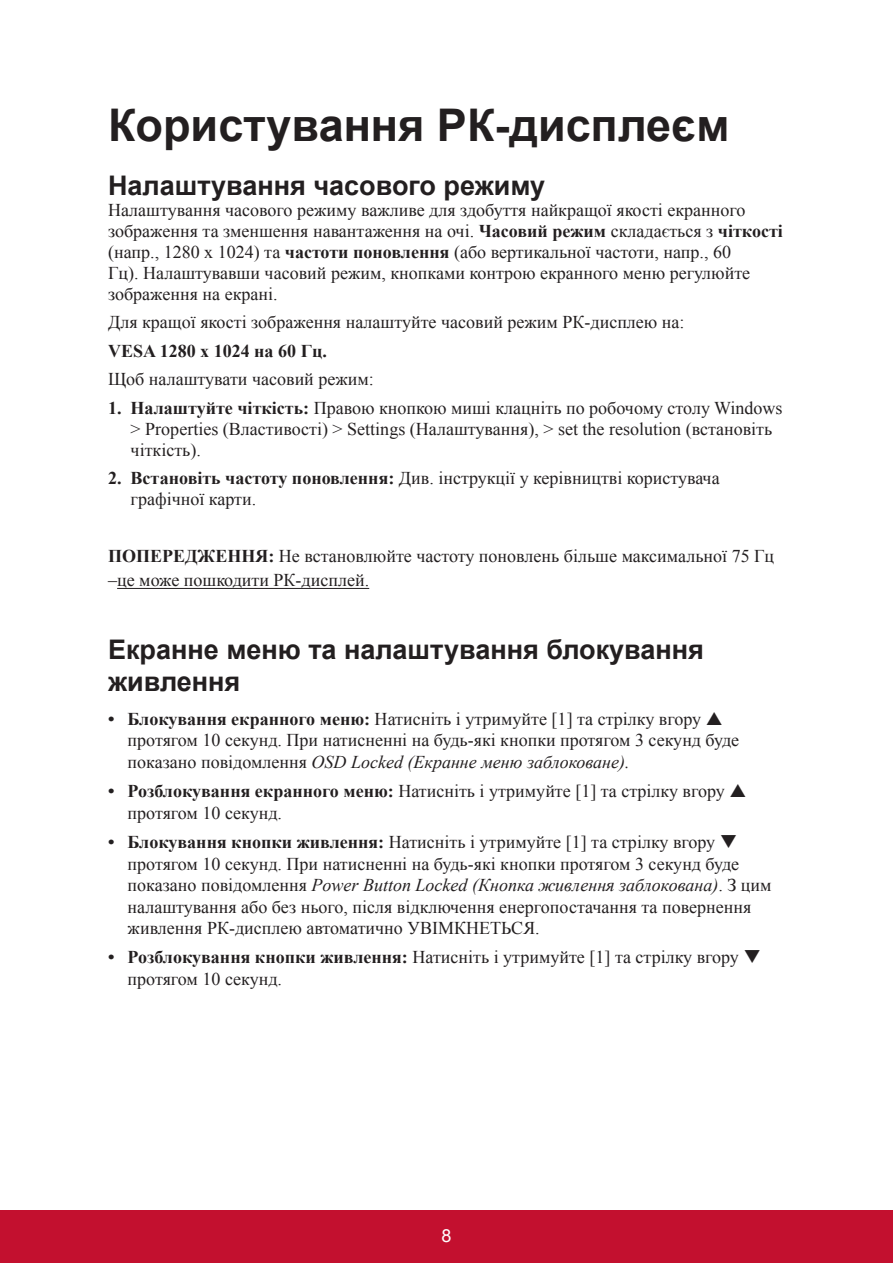
<style>
.page{position:relative;width:893px;height:1263px;background:#fff}
.page>*{position:absolute;margin:0;border:0;box-sizing:border-box;transform-origin:0 0}
.t1{font:700 45px "Arial";color:#231f20}
.t2{font:700 27px/32.4px "Arial";color:#231f20}
.t3{font:18px/21.6px "Times New Roman";color:#231f20}
.t4{font:700 18px "Times New Roman";color:#231f20}
.t5{font:18px "Arial";color:#fff}
.s1{font-weight:700}
.s2{font-style:italic}
</style>
<div class="page">
<div style="left:0;top:1210px;width:892px;height:53px;background:#c3102f"></div>
<hr style="left:117px;top:588px;width:252px;height:1px;background:#231f20">
<h1 class="t1" style="left:108px;top:95px;width:622px">Користування РК-дисплеєм</h1>
<h2 class="t2" style="left:108px;top:170px;width:438px">Налаштування часового режиму</h2>
<p class="t3" style="left:108px;top:199px;width:676px;line-height:21px">Налаштування часового режиму важливе для здобуття найкращої якості екранного зображення та зменшення навантаження на очі. <span class="s1">Часовий режим</span> складається з <span class="s1">чіткості </span>(напр., 1280 x 1024) та <span class="s1">частоти поновлення</span> (або вертикальної частоти, напр., 60<br>Гц). Налаштувавши часовий режим, кнопками контрою екранного меню регулюйте зображення на екрані.</p>
<p class="t3" style="left:108px;top:311px;width:577px">Для кращої якості зображення налаштуйте часовий режим РК-дисплею на:</p>
<p class="t4" style="left:108px;top:338px;width:220px">VESA 1280 x 1024 на 60 Гц.</p>
<p class="t3" style="left:108px;top:368px;width:267px">Щоб налаштувати часовий режим:</p>
<p class="t3" style="left:130px;top:397px;width:653px;line-height:21px;text-indent:-22px"><span class="s1">1. Налаштуйте чіткість:</span> Правою кнопкою миші клацніть по робочому столу Windows &gt; Properties (Властивості) &gt; Settings (Налаштування), &gt; set the resolution (встановіть чіткість).</p>
<p class="t3" style="left:130px;top:467px;width:590px;line-height:21px;text-indent:-22px"><span class="s1">2. Встановіть частоту поновлення:</span> Див. інструкції у керівництві користувача графічної карти.</p>
<p class="t3" style="left:108px;top:544px;width:667px;line-height:24px"><span class="s1">ПОПЕРЕДЖЕННЯ:</span> Не встановлюйте частоту поновлень більше максимальної 75 Гц –це може пошкодити РК-дисплей.</p>
<h2 class="t2" style="left:108px;top:634px;width:597px">Екранне меню та налаштування блокування живлення</h2>
<p class="t3" style="left:127px;top:707px;width:612px;text-indent:-19px"><span class="s1">• Блокування екранного меню:</span> Натисніть і утримуйте [1] та стрілку вгору протягом 10 секунд. При натисненні на будь-які кнопки протягом 3 секунд буде показано повідомлення <span class="s2">OSD Locked (Екранне меню заблоковане).</span></p>
<p class="t3" style="left:127px;top:780px;width:598px;text-indent:-19px"><span class="s1">• Розблокування екранного меню:</span> Натисніть і утримуйте [1] та стрілку вгору протягом 10 секунд.</p>
<p class="t3" style="left:127px;top:830px;width:645px;text-indent:-19px"><span class="s1">• Блокування кнопки живлення:</span> Натисніть і утримуйте [1] та стрілку вгору ❑ протягом 10 секунд. При натисненні на будь-які кнопки протягом 3 секунд буде показано повідомлення <span class="s2">Power Button Locked (Кнопка живлення заблокована)</span>. З цим налаштування або без нього, після відключення енергопостачання та повернення живлення РК-дисплею автоматично УВІМКНЕТЬСЯ.</p>
<p class="t3" style="left:127px;top:946px;width:634px;text-indent:-19px"><span class="s1">• Розблокування кнопки живлення:</span> Натисніть і утримуйте [1] та стрілку вгору ❑ протягом 10 секунд.</p>
<p class="t5" style="left:441px;top:1223px;width:12px">8</p>
</div>
